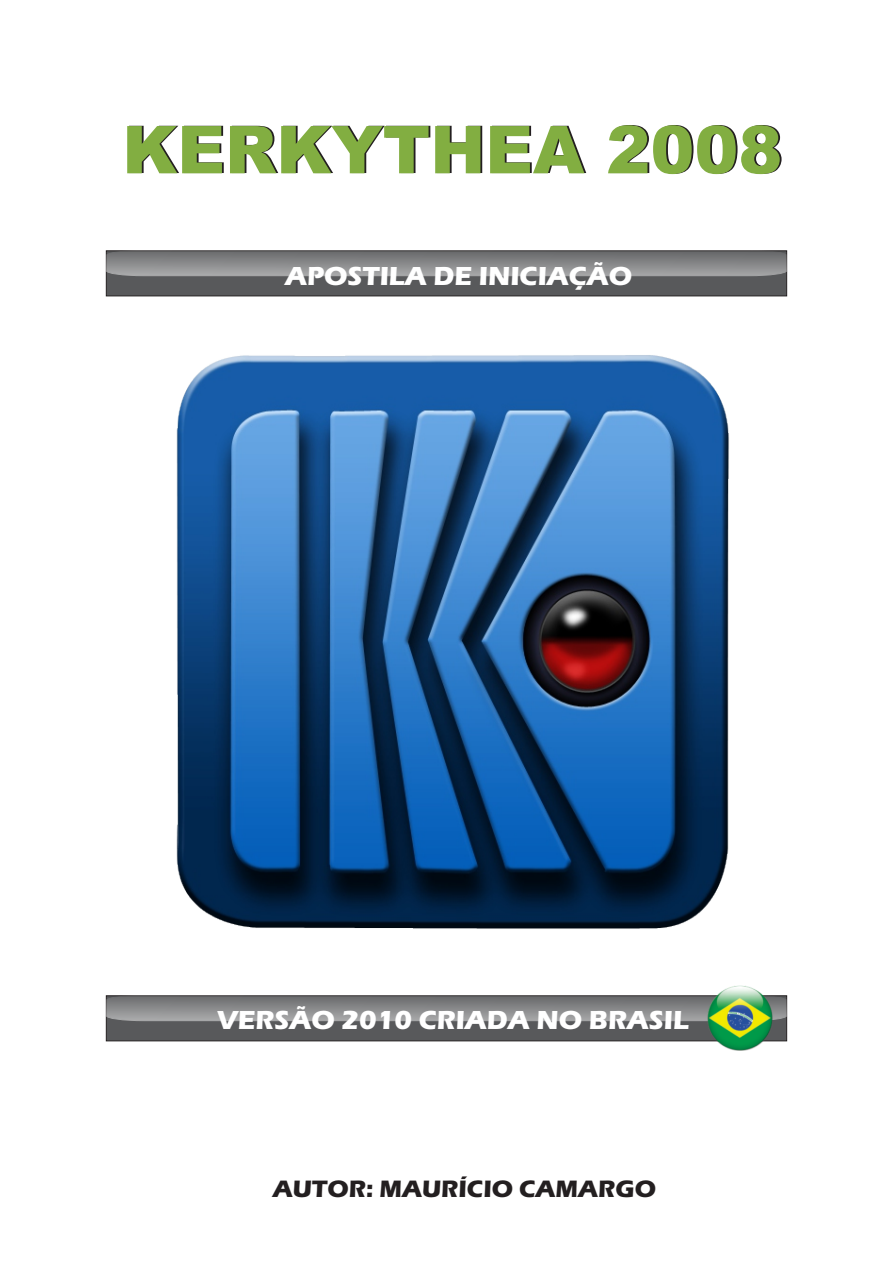
<style>
.page{position:relative;width:893px;height:1263px;background:#fff}
.page>*{position:absolute;margin:0;border:0;box-sizing:border-box;transform-origin:0 0}
.t1{font:900 66px "Arial";color:#231f20}
.t2{font:700 27px "Eras ITC";color:#fff}
.t3{font:700 24.6px "Eras ITC";color:#231f20}
</style>
<div class="page">
<svg style="left:105px;top:995px;width:682px;height:47px;background:#727374"></svg>
<img style="left:176px;top:355px;width:553px;height:574px">
<svg style="left:105px;top:250px;width:682px;height:47px;background:#727375"></svg>
<img style="left:708px;top:985px;width:64px;height:65px">
<h1 class="t1" style="left:124px;top:126px;width:662px">KERKYTHEA 2008</h1>
<p class="t2" style="left:285px;top:266px;width:349px">APOSTILA DE INICIAÇÃO</p>
<p class="t2" style="left:217px;top:1010px;width:473px">VERSÃO 2010 CRIADA NO BRASIL</p>
<p class="t3" style="left:273px;top:1180px;width:385px">AUTOR: MAURÍCIO CAMARGO</p>
</div>
